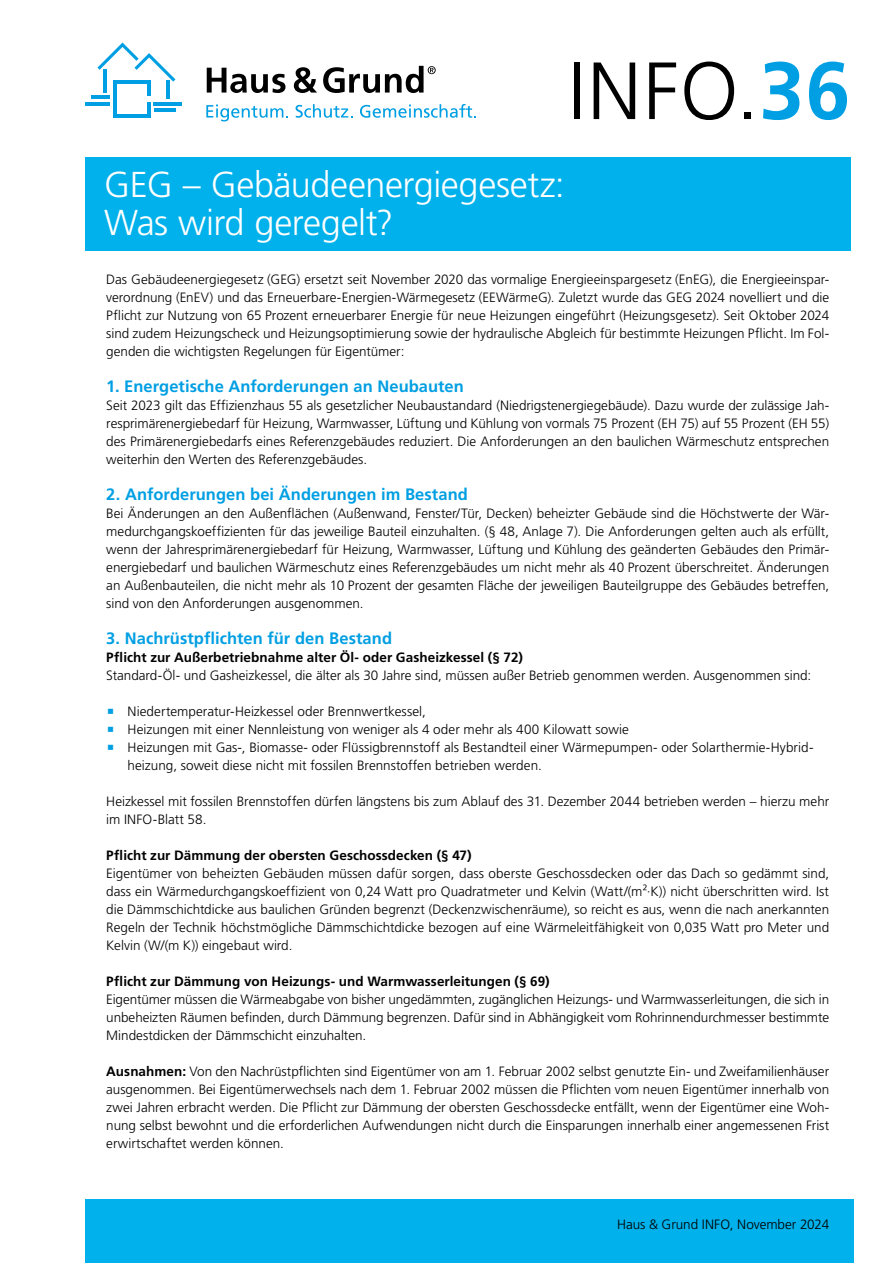
<style>
.page{position:relative;width:893px;height:1263px;background:#fff}
.page>*{position:absolute;margin:0;border:0;box-sizing:border-box;transform-origin:0 0}
.t1{font:300 81px "Frutiger LT Pro";color:#000}
.t2{font:300 36px/37.5px "Frutiger LT Pro";letter-spacing:-.015em;color:#fff}
.t3{font:700 16.5px "Frutiger LT Pro";letter-spacing:.005em;color:#009fe3}
.t4{font:300 13.5px/18px "Frutiger LT Pro";color:#000;text-align:justify}
.t5{font:700 13.5px "Frutiger LT Pro";letter-spacing:.005em;color:#000}
.s1{font-weight:700;color:#009fe3}
.s2{font-weight:700}
</style>
<div class="page">
<div style="left:85px;top:1199px;width:768px;height:64px;background:#00b1eb"></div>
<hr style="left:113px;top:80px;width:3px;height:38px;background:#009fe3">
<hr style="left:147px;top:102px;width:4px;height:16px;background:#009fe3">
<hr style="left:113px;top:114px;width:38px;height:4px;background:#009fe3">
<hr style="left:113px;top:80px;width:38px;height:3px;background:#009fe3">
<hr style="left:154px;top:108px;width:21px;height:3px;background:#009fe3">
<hr style="left:154px;top:102px;width:28px;height:3px;background:#009fe3">
<hr style="left:147px;top:80px;width:4px;height:16px;background:#009fe3">
<hr style="left:166px;top:81px;width:3px;height:18px;background:#009fe3">
<hr style="left:91px;top:96px;width:19px;height:3px;background:#009fe3">
<hr style="left:85px;top:102px;width:25px;height:3px;background:#009fe3">
<hr style="left:104px;top:69px;width:3px;height:24px;background:#009fe3">
<svg style="left:97px;top:43px;width:78px;height:39px"></svg>
<svg style="left:207px;top:68px;width:78px;height:25px"></svg>
<svg style="left:294px;top:67px;width:23px;height:26px"></svg>
<svg style="left:323px;top:66px;width:113px;height:27px"></svg>
<svg style="left:206px;top:105px;width:82px;height:16px"></svg>
<svg style="left:296px;top:104px;width:57px;height:14px"></svg>
<svg style="left:360px;top:104px;width:116px;height:14px"></svg>
<div style="left:85px;top:157px;width:765px;height:94px;background:#00b1eb"></div>
<h1 class="t1" style="left:568px;top:44px;width:284px">INFO.<span class="s1">36</span></h1>
<h2 class="t2" style="left:104px;top:166px;width:462px">GEG – Gebäudeenergiegesetz:<br>Was wird geregelt?</h2>
<p class="t4" style="left:106px;top:270px;width:724px">Das Gebäudeenergiegesetz (GEG) ersetzt seit November 2020 das vormalige Energieeinspargesetz (EnEG), die Energieeinspar&shy;verordnung (EnEV) und das Erneuerbare-Energien-Wärmegesetz (EEWärmeG). Zuletzt wurde das GEG 2024 novelliert und die Pflicht zur Nutzung von 65 Prozent erneuerbarer Energie für neue Heizungen eingeführt (Heizungsgesetz). Seit Oktober 2024 sind zudem Heizungscheck und Heizungsoptimierung sowie der hydraulische Abgleich für bestimmte Heizungen Pflicht. Im Fol&shy;genden die wichtigsten Regelungen für Eigentümer:</p>
<p class="t3" style="left:106px;top:376px;width:359px">1. Energetische Anforderungen an Neubauten</p>
<p class="t4" style="left:106px;top:396px;width:724px">Seit 2023 gilt das Effizienzhaus 55 als gesetzlicher Neubaustandard (Niedrigstenergiegebäude). Dazu wurde der zulässige Jah&shy;resprimärenergiebedarf für Heizung, Warmwasser, Lüftung und Kühlung von vormals 75 Prozent (EH 75) auf 55 Prozent (EH 55) des Primärenergiebedarfs eines Referenzgebäudes reduziert. Die Anforderungen an den baulichen Wärmeschutz entsprechen weiterhin den Werten des Referenzgebäudes.</p>
<p class="t3" style="left:106px;top:484px;width:363px">2. Anforderungen bei Änderungen im Bestand</p>
<p class="t4" style="left:106px;top:504px;width:724px">Bei Änderungen an den Außenflächen (Außenwand, Fenster/Tür, Decken) beheizter Gebäude sind die Höchstwerte der Wär&shy;medurchgangskoeffizienten für das jeweilige Bauteil einzuhalten. (§ 48, Anlage 7). Die Anforderungen gelten auch als erfüllt, wenn der Jahresprimärenergiebedarf für Heizung, Warmwasser, Lüftung und Kühlung des geänderten Gebäudes den Primär&shy;energiebedarf und baulichen Wärmeschutz eines Referenzgebäudes um nicht mehr als 40 Prozent überschreitet. Änderungen an Außenbauteilen, die nicht mehr als 10 Prozent der gesamten Fläche der jeweiligen Bauteilgruppe des Gebäudes betreffen, sind von den Anforderungen ausgenommen.</p>
<p class="t3" style="left:106px;top:628px;width:287px">3. Nachrüstpflichten für den Bestand</p>
<p class="t5" style="left:106px;top:649px;width:418px">Pflicht zur Außerbetriebnahme alter Öl- oder Gasheizkessel (§ 72)</p>
<p class="t4" style="left:106px;top:666px;width:706px">Standard-Öl- und Gasheizkessel, die älter als 30 Jahre sind, müssen außer Betrieb genommen werden. Ausgenommen sind:</p>
<p class="t4" style="left:128px;top:702px;width:687px;text-align:left">Niedertemperatur-Heizkessel oder Brennwertkessel,<br>Heizungen mit einer Nennleistung von weniger als 4 oder mehr als 400 Kilowatt sowie<br>Heizungen mit Gas-, Biomasse- oder Flüssigbrennstoff als Bestandteil einer Wärmepumpen- oder Solarthermie-Hybrid&shy;heizung, soweit diese nicht mit fossilen Brennstoffen betrieben werden.</p>
<p class="t4" style="left:106px;top:792px;width:724px">Heizkessel mit fossilen Brennstoffen dürfen längstens bis zum Ablauf des 31. Dezember 2044 betrieben werden – hierzu mehr im INFO-Blatt 58.</p>
<p class="t5" style="left:106px;top:847px;width:367px">Pflicht zur Dämmung der obersten Geschossdecken (§ 47)</p>
<p class="t4" style="left:106px;top:864px;width:724px">Eigentümer von beheizten Gebäuden müssen dafür sorgen, dass oberste Geschossdecken oder das Dach so gedämmt sind, dass ein Wärmedurchgangskoeffizient von 0,24 Watt pro Quadratmeter und Kelvin (Watt/(m²·K)) nicht überschritten wird. Ist die Dämmschichtdicke aus baulichen Gründen begrenzt (Deckenzwischenräume), so reicht es aus, wenn die nach anerkannten Regeln der Technik höchstmögliche Dämmschichtdicke bezogen auf eine Wärmeleitfähigkeit von 0,035 Watt pro Meter und Kelvin (W/(m K)) eingebaut wird.</p>
<p class="t5" style="left:106px;top:973px;width:445px">Pflicht zur Dämmung von Heizungs- und Warmwasserleitungen (§ 69)</p>
<p class="t4" style="left:106px;top:990px;width:724px">Eigentümer müssen die Wärmeabgabe von bisher ungedämmten, zugänglichen Heizungs- und Warmwasserleitungen, die sich in unbeheizten Räumen befinden, durch Dämmung begrenzen. Dafür sind in Abhängigkeit vom Rohrinnendurchmesser bestimmte Mindestdicken der Dämmschicht einzuhalten.</p>
<p class="t4" style="left:106px;top:1062px;width:724px"><span class="s2">Ausnahmen:</span> Von den Nachrüstpflichten sind Eigentümer von am 1. Februar 2002 selbst genutzte Ein- und Zweifamilienhäuser ausgenommen. Bei Eigentümerwechsels nach dem 1. Februar 2002 müssen die Pflichten vom neuen Eigentümer innerhalb von zwei Jahren erbracht werden. Die Pflicht zur Dämmung der obersten Geschossdecke entfällt, wenn der Eigentümer eine Woh&shy;nung selbst bewohnt und die erforderlichen Aufwendungen nicht durch die Einsparungen innerhalb einer angemessenen Frist erwirtschaftet werden können.</p>
<p class="t4" style="left:617px;top:1215px;width:214px">Haus &amp; Grund INFO, November 2024</p>
</div>
